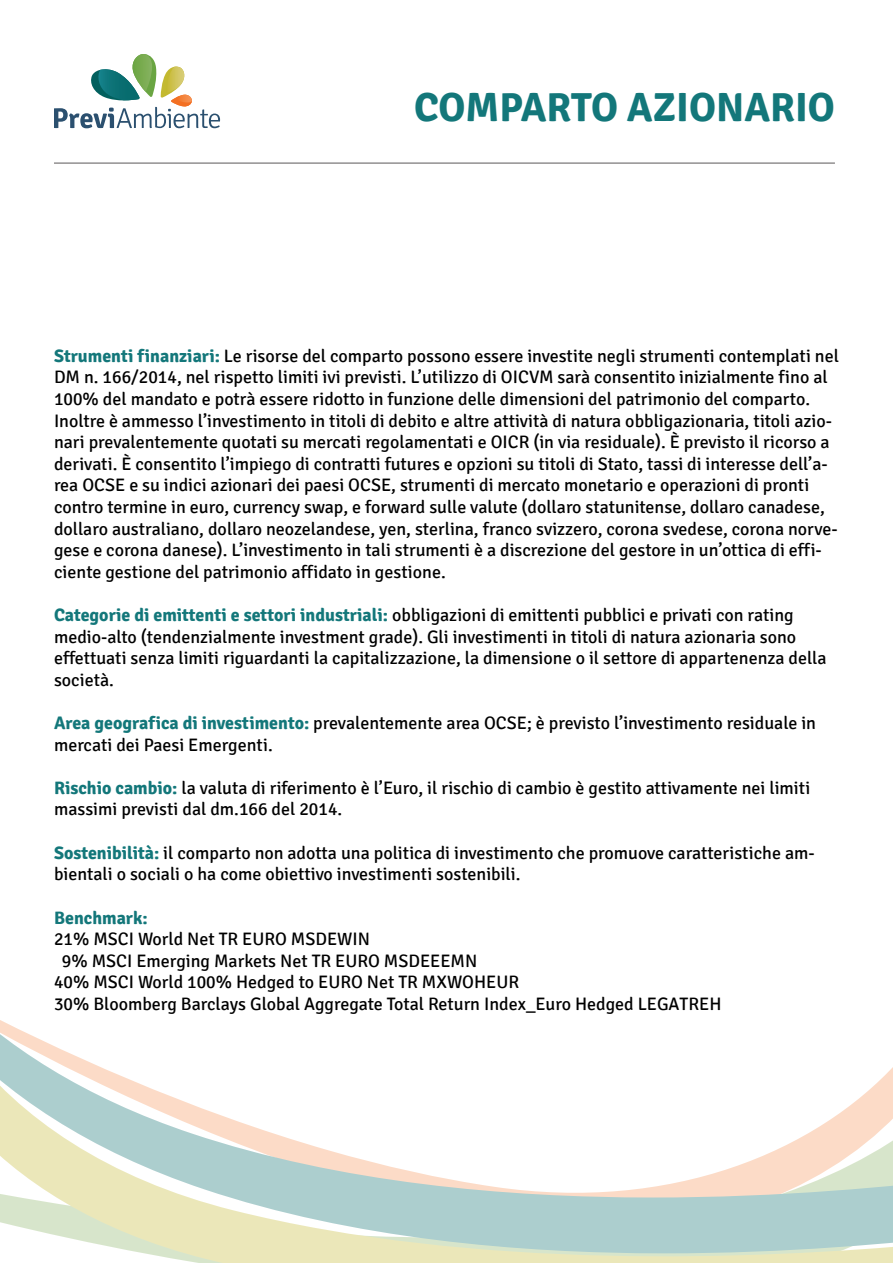
<style>
.page{position:relative;width:893px;height:1263px;background:#fff}
.page>*{position:absolute;margin:0;border:0;box-sizing:border-box;transform-origin:0 0}
.t1{font:700 40.5px "Signika";color:#13777a}
.t2{font:300 40.05px "Signika";color:#1d7074}
.corpo{font:18px/21.6px "Signika";color:#000}
.corpo-2{font:700 18px "Signika";color:#13777a}
.s1{font-weight:700;color:#13777a}
</style>
<div class="page">
<svg style="left:54px;top:54px;width:166px;height:74px"></svg>
<hr style="left:54px;top:162px;width:781px;height:2px;background:#231f20">
<svg style="left:144px;top:1253px;width:749px;height:10px;background:#e9e7bd"></svg>
<svg style="left:0;top:1020px;width:893px;height:233px"></svg>
<p class="t2" style="left:542px;top:80px;width:295px">Rendimenti lordi</p>
<p class="t1" style="left:414px;top:83px;width:422px">COMPA TO AZIONARIO</p>
<p class="corpo" style="left:54px;top:345px;width:786px"><span class="s1">Strumenti finanziari:</span> Le risorse del comparto possono essere investite negli strumenti contemplati nel DM n. 166/2014, nel rispetto limiti ivi previsti. L’utilizzo di OICVM sarà consentito inizialmente fino al 100% del mandato e potrà essere ridotto in funzione delle dimensioni del patrimonio del comparto.<br>Inoltre è ammesso l’investimento in titoli di debito e altre attività di natura obbligazionaria, titoli azio&shy;nari prevalentemente quotati su mercati regolamentati e OICR (in via residuale). È previsto il ricorso a derivati. È consentito l’impiego di contratti futures e opzioni su titoli di Stato, tassi di interesse dell’a&shy;rea OCSE e su indici azionari dei paesi OCSE, strumenti di mercato monetario e operazioni di pronti contro termine in euro, currency swap, e forward sulle valute (dollaro statunitense, dollaro canadese, dollaro australiano, dollaro neozelandese, yen, sterlina, franco svizzero, corona svedese, corona norve&shy;gese e corona danese). L’investimento in tali strumenti è a discrezione del gestore in un’ottica di effi&shy;ciente gestione del patrimonio affidato in gestione.</p>
<p class="corpo" style="left:54px;top:604px;width:774px"><span class="s1">Categorie di emittenti e settori industriali:</span> obbligazioni di emittenti pubblici e privati con rating medio-alto (tendenzialmente investment grade). Gli investimenti in titoli di natura azionaria sono effettuati senza limiti riguardanti la capitalizzazione, la dimensione o il settore di appartenenza della società.</p>
<p class="corpo" style="left:54px;top:712px;width:764px"><span class="s1">Area geografica di investimento:</span> prevalentemente area OCSE; è previsto l’investimento residuale in mercati dei Paesi Emergenti.</p>
<p class="corpo" style="left:54px;top:777px;width:758px"><span class="s1">Rischio cambio:</span> la valuta di riferimento è l’Euro, il rischio di cambio è gestito attivamente nei limiti massimi previsti dal dm.166 del 2014.</p>
<p class="corpo" style="left:54px;top:842px;width:762px"><span class="s1">Sostenibilità:</span> il comparto non adotta una politica di investimento che promuove caratteristiche am&shy;bientali o sociali o ha come obiettivo investimenti sostenibili.</p>
<p class="corpo-2" style="left:54px;top:906px;width:95px">Benchmark:</p>
<p class="corpo" style="left:54px;top:928px;width:318px">21% MSCI World Net TR EURO MSDEWIN</p>
<p class="corpo" style="left:62px;top:950px;width:417px">9% MSCI Emerging Markets Net TR EURO MSDEEEMN</p>
<p class="corpo" style="left:54px;top:972px;width:467px">40% MSCI World 100% Hedged to EURO Net TR MXWOHEUR</p>
<p class="corpo" style="left:54px;top:993px;width:669px">30% Bloomberg Barclays Global Aggregate Total Return Index_Euro Hedged LEGATREH</p>
</div>
